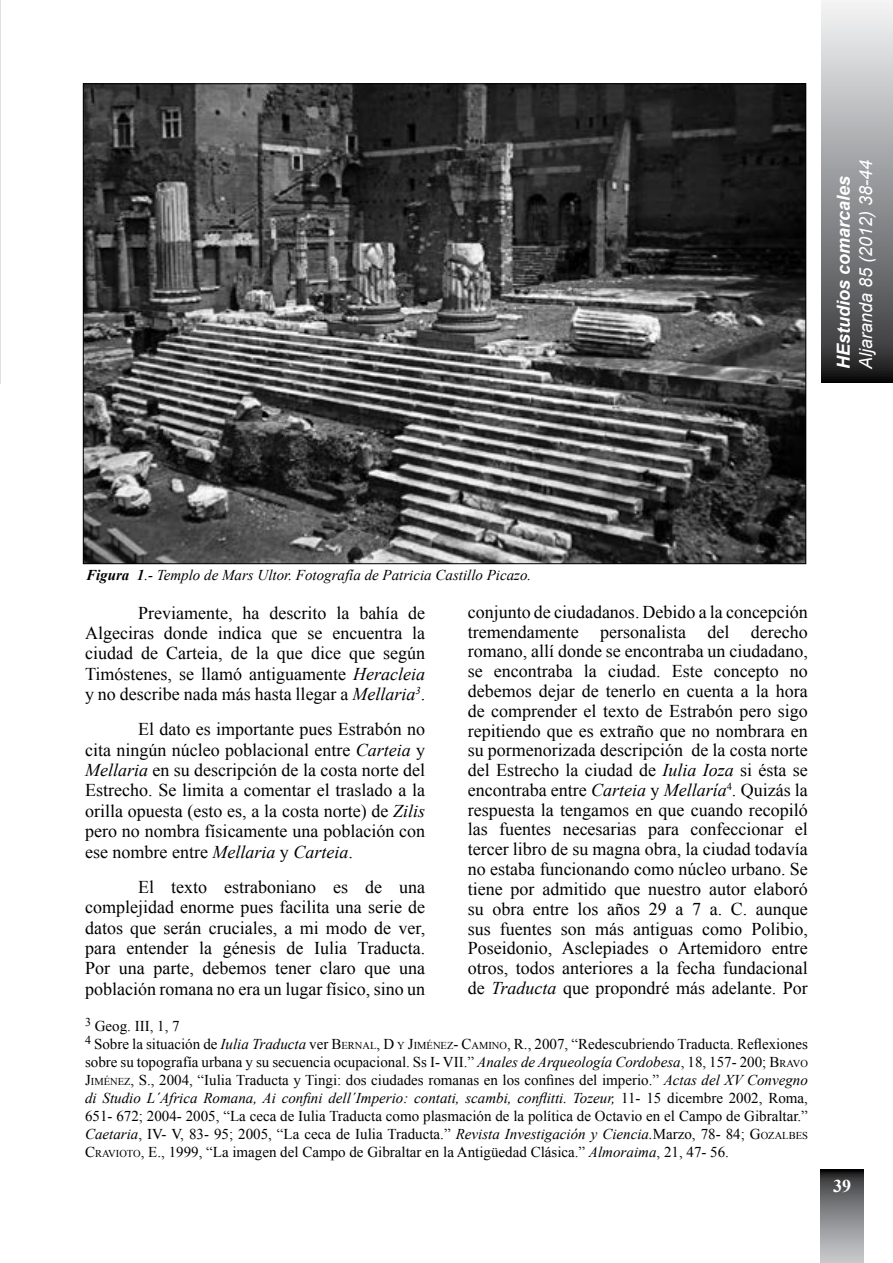
<style>
.page{position:relative;width:893px;height:1263px;background:#fff}
.page>*{position:absolute;margin:0;border:0;box-sizing:border-box;transform-origin:0 0}
.t1{font:18px/19.8px "Times New Roman";color:#000;text-align:justify}
.t2{font:italic 18px "Arial";color:#fff}
.t3{font:italic 700 18px "Arial";color:#fff}
.t4{font:700 18px "Times New Roman";color:#fff}
.t5{font:15px/18px "Times New Roman";color:#000}
.t6{font:italic 15px "Times New Roman";color:#000}
.s1{font-weight:700}
.s2{font-style:italic}
.s3{font-style:inherit}
.s4{font-size:10.5px}
</style>
<div class="page">
<svg style="left:821px;top:1170px;width:43px;height:93px;background:#818385"></svg>
<svg style="left:821px;top:1px;width:72px;height:382px;background:#909193"></svg>
<svg style="left:0;top:0;width:1px;height:384px"></svg>
<img style="left:85px;top:85px;width:719px;height:477px">
<p class="t3" style="left:832px;top:369px;width:195px;rotate:-90deg">HEstudios comarcales</p>
<p class="t2" style="left:854px;top:369px;width:211px;rotate:-90deg">Aljaranda 85 (2012) 38-44</p>
<p class="t6" style="left:86px;top:564px;width:447px"><span class="s1">Figura 1</span>.- Templo de Mars Ultor. Fotografía de Patricia Castillo Picazo.</p>
<p class="t1" style="left:85px;top:602px;width:342px;line-height:20.4px;text-indent:53px">Previamente, ha descrito la bahía de Algeciras donde indica que se encuentra la ciudad de Carteia, de la que dice que según Timóstenes, se llamó antiguamente <span class="s2">Heracleia </span>y no describe nada más hasta llegar a <span class="s2">Mellaria</span><sup>3</sup>.</p>
<p class="t1" style="left:85px;top:719px;width:342px;line-height:20.4px;text-indent:53px">El dato es importante pues Estrabón no cita ningún núcleo poblacional entre <span class="s2">Carteia</span> y <span class="s2">Mellaria</span> en su descripción de la costa norte del Estrecho. Se limita a comentar el traslado a la orilla opuesta (esto es, a la costa norte) de <span class="s2">Zilis </span>pero no nombra físicamente una población con ese nombre entre <span class="s2">Mellaria</span> y <span class="s2">Carteia</span>.</p>
<p class="t1" style="left:85px;top:876px;width:342px;line-height:20.4px;text-indent:53px">El texto estraboniano es de una complejidad enorme pues facilita una serie de datos que serán cruciales, a mi modo de ver, para entender la génesis de Iulia Traducta.<br>Por una parte, debemos tener claro que una población romana no era un lugar físico, sino un</p>
<p class="t1" style="left:468px;top:601px;width:342px">conjunto de ciudadanos. Debido a la concepción tremendamente personalista del derecho romano, allí donde se encontraba un ciudadano, se encontraba la ciudad. Este concepto no debemos dejar de tenerlo en cuenta a la hora de comprender el texto de Estrabón pero sigo repitiendo que es extraño que no nombrara en su pormenorizada descripción de la costa norte del Estrecho la ciudad de <span class="s2">Iulia Ioza</span> si ésta se encontraba entre <span class="s2">Carteia</span> y <span class="s2">Mellaría</span><sup>4</sup>. Quizás la respuesta la tengamos en que cuando recopiló las fuentes necesarias para confeccionar el tercer libro de su magna obra, la ciudad todavía no estaba funcionando como núcleo urbano. Se tiene por admitido que nuestro autor elaboró su obra entre los años 29 a 7 a. C. aunque sus fuentes son más antiguas como Polibio, Poseidonio, Asclepiades o Artemidoro entre otros, todos anteriores a la fecha fundacional de <span class="s2">Traducta</span> que propondré más adelante. Por</p>
<p class="t5" style="left:85px;top:1016px;width:724px"><sup>3</sup> Geog. III, 1, 7<br><sup>4</sup> Sobre la situación de <span class="s2">Iulia Traducta</span> ver <span class="s3">B</span><span class="s4">ERNAL</span><span class="s3">, D</span> <span class="s4">Y</span> <span class="s3">J</span><span class="s4">IMÉNEZ</span><span class="s3">- C</span><span class="s4">AMINO</span><span class="s3">, R., 2007,</span> “Redescubriendo Traducta. Reflexiones sobre su topografía urbana y su secuencia ocupacional. Ss I- VII.” <span class="s2">Anales de Arqueología Cordobesa</span>, 18, 157- 200; <span class="s3">B</span><span class="s4">RAVO </span><span class="s3">J</span><span class="s4">IMÉNEZ</span><span class="s3">, S., 2004,</span> “Iulia Traducta y Tingi: dos ciudades romanas en los confines del imperio.” <span class="s2">Actas del XV Convegno di Studio L´Africa Romana, Ai confini dell´Imperio: contati, scambi, conflitti. Tozeur,</span> 11- 15 dicembre 2002, Roma, 651- 672; 2004- 2005, “La ceca de Iulia Traducta como plasmación de la política de Octavio en el Campo de Gibraltar.” <span class="s2">Caetaria</span>, IV- V, 83- 95; 2005, “La ceca de Iulia Traducta.” <span class="s2">Revista Investigación y Ciencia.</span>Marzo, 78- 84; <span class="s3">G</span><span class="s4">OZALBES </span><span class="s3">C</span><span class="s4">RAVIOTO</span><span class="s3">, E., 1999, “</span>La imagen del Campo de Gibraltar en la Antigüedad Clásica.” <span class="s2">Almoraima</span>, 21, 47- 56.</p>
<p class="t4" style="left:833px;top:1174px;width:19px">39</p>
</div>
